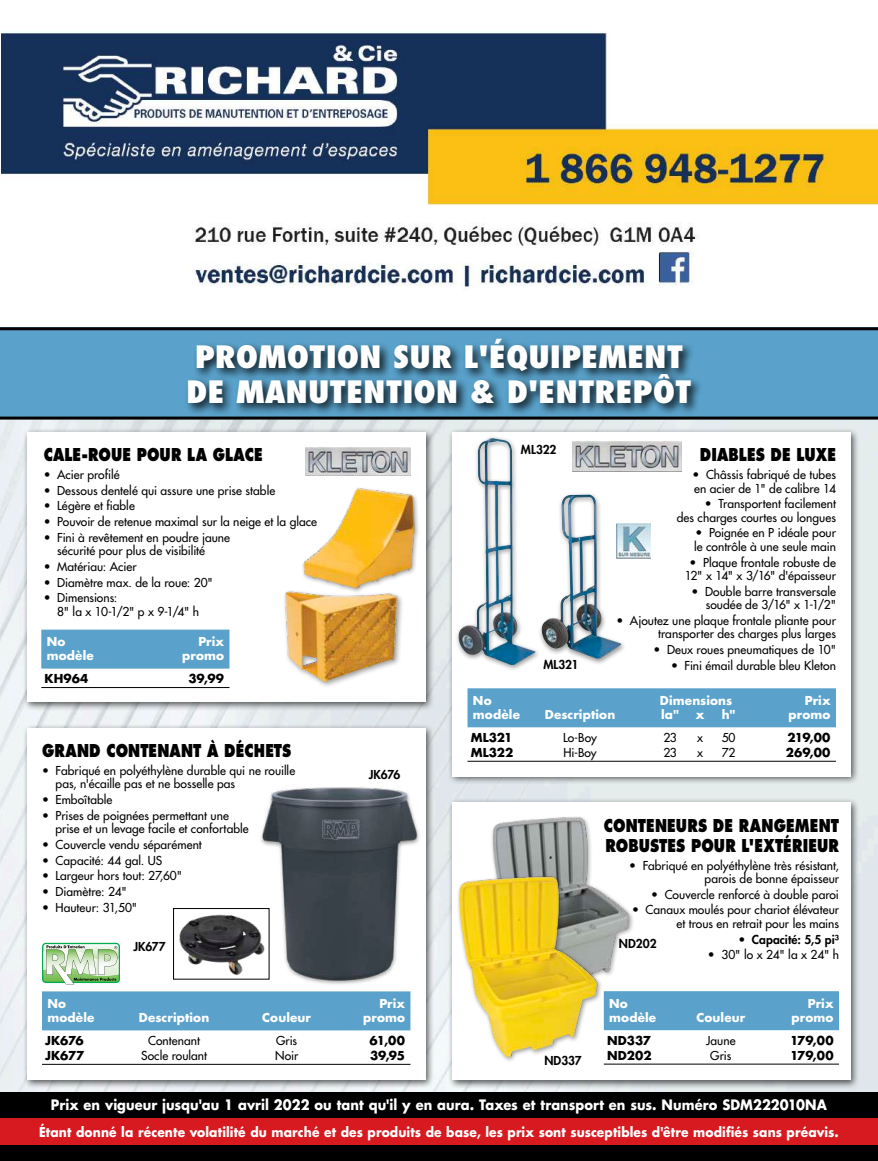
<style>
.page{position:relative;width:878px;height:1161px;background:#fff}
.page>*{position:absolute;margin:0;border:0;box-sizing:border-box;transform-origin:0 0}
.t1{font:800 condensed 30px/34.5px "Futura Std";color:#fff;scale:1.15 1}
.t2{font:800 17.25px/20.2px "Futura Std";letter-spacing:.01em;color:#000;scale:.8 1}
.t3{font:700 14.1px "Futura Std";letter-spacing:.005em;color:#fff;scale:.93 1}
.t4{font:700 13.2px "Futura Std";letter-spacing:.01em;color:#fff;scale:.93 1}
.t5{font:500 12px/13.5px "Futura Std";letter-spacing:.005em;color:#000}
.t6{font:700 12px "Futura Std";letter-spacing:.01em;color:#fff}
.t7{font:700 12px "Futura Std";color:#000}
.t8{font:800 12px "Futura Std";color:#000}
.s1{font-weight:500}
</style>
<div class="page">
<img style="left:0;top:420px;width:878px;height:672px">
<div style="left:0;top:327px;width:878px;height:90px;background:#5aa2cb"></div>
<hr style="left:0;top:327px;width:878px;height:3px;background:#000">
<hr style="left:0;top:417px;width:878px;height:3px;background:#000">
<div style="left:0;top:1092px;width:878px;height:69px;background:#000"></div>
<div style="left:0;top:1118px;width:878px;height:27px;background:#d71920"></div>
<div style="left:184px;top:335px;width:519px;height:81px;background:#000;opacity:.85"></div>
<div style="left:22px;top:427px;width:412px;height:284px;background:#000;opacity:.65"></div>
<div style="left:27px;top:432px;width:398px;height:269px;background:#fff"></div>
<div style="left:22px;top:724px;width:412px;height:365px;background:#000;opacity:.65"></div>
<div style="left:27px;top:728px;width:398px;height:352px;background:#fff"></div>
<div style="left:447px;top:427px;width:412px;height:358px;background:#000;opacity:.65"></div>
<div style="left:452px;top:432px;width:398px;height:344px;background:#fff"></div>
<img style="left:305px;top:447px;width:105px;height:28px">
<img style="left:302px;top:480px;width:128px;height:118px">
<img style="left:284px;top:577px;width:126px;height:109px">
<img style="left:573px;top:442px;width:108px;height:29px">
<div style="left:538px;top:492px;width:88px;height:173px;background:#000;opacity:.4"></div>
<img style="left:541px;top:495px;width:47px;height:151px">
<svg style="left:42px;top:943px;width:78px;height:41px;background:#aed1a9"></svg>
<img style="left:260px;top:775px;width:172px;height:218px">
<img style="left:179px;top:910px;width:88px;height:68px">
<div style="left:173px;top:908px;width:96px;height:72px;border:1px solid #000"></div>
<div style="left:447px;top:798px;width:412px;height:291px;background:#000;opacity:.65"></div>
<div style="left:452px;top:802px;width:398px;height:278px;background:#fff"></div>
<img style="left:491px;top:816px;width:142px;height:159px">
<div style="left:455px;top:874px;width:147px;height:189px;background:#000;opacity:.4"></div>
<img style="left:455px;top:873px;width:145px;height:188px">
<div style="left:455px;top:435px;width:86px;height:237px;background:#fff"></div>
<img style="left:458px;top:438px;width:77px;height:227px">
<img style="left:616px;top:524px;width:35px;height:34px">
<div style="left:41px;top:630px;width:188px;height:39px;background:#5aa2cb"></div>
<hr style="left:41px;top:687px;width:188px;height:1px;background:#000">
<div style="left:467px;top:688px;width:369px;height:39px;background:#5aa2cb"></div>
<hr style="left:467px;top:761px;width:369px;height:1px;background:#000">
<div style="left:42px;top:991px;width:368px;height:39px;background:#5aa2cb"></div>
<hr style="left:42px;top:1064px;width:368px;height:1px;background:#000">
<div style="left:603px;top:991px;width:236px;height:39px;background:#5aa2cb"></div>
<hr style="left:603px;top:1064px;width:236px;height:1px;background:#000">
<img style="left:1px;top:32px;width:877px;height:255px">
<h1 class="t1" style="left:186px;top:340px;width:441px">PROMOTION SUR L'ÉQUIPEMENT<br>DE MANUTENTION &amp; D'ENTREPÔT</h1>
<h2 class="t2" style="left:44px;top:445px;width:275px">CALE-ROUE POUR LA GLACE</h2>
<p class="t5" style="left:44px;top:468px;width:77px">• Acier profilé</p>
<p class="t5" style="left:44px;top:484px;width:233px">• Dessous dentelé qui assure une prise stable</p>
<p class="t5" style="left:44px;top:499px;width:93px">• Légère et fiable</p>
<p class="t5" style="left:44px;top:515px;width:275px">• Pouvoir de retenue maximal sur la neige et la glace</p>
<p class="t5" style="left:57px;top:531px;width:174px;text-indent:-14px">• Fini à revêtement en poudre jaune sécurité pour plus de visibilité</p>
<p class="t5" style="left:44px;top:560px;width:94px">• Matériau: Acier</p>
<p class="t5" style="left:44px;top:575px;width:171px">• Diamètre max. de la roue: 20"</p>
<p class="t5" style="left:57px;top:591px;width:143px;text-indent:-14px">• Dimensions:<br>8" la x 10-1/2" p x 9-1/4" h</p>
<p class="t6" style="left:47px;top:634px;width:20px">No</p>
<p class="t6" style="left:198px;top:634px;width:27px">Prix</p>
<p class="t6" style="left:47px;top:648px;width:49px">modèle</p>
<p class="t6" style="left:182px;top:648px;width:43px">promo</p>
<p class="t7" style="left:45px;top:670px;width:45px">KH964</p>
<p class="t7" style="left:188px;top:670px;width:37px">39,99</p>
<h2 class="t2" style="left:42px;top:740px;width:313px">GRAND CONTENANT À DÉCHETS</h2>
<p class="t5" style="left:56px;top:764px;width:241px;text-indent:-14px">• Fabriqué en polyéthylène durable qui ne rouille pas, n'écaille pas et ne bosselle pas</p>
<p class="t5" style="left:42px;top:793px;width:72px">• Emboîtable</p>
<p class="t5" style="left:56px;top:809px;width:195px;text-indent:-14px">• Prises de poignées permettant une prise et un levage facile et confortable</p>
<p class="t5" style="left:42px;top:838px;width:161px">• Couvercle vendu séparément</p>
<p class="t5" style="left:42px;top:853px;width:122px">• Capacité: 44 gal. US</p>
<p class="t5" style="left:42px;top:869px;width:142px">• Largeur hors tout: 27,60"</p>
<p class="t5" style="left:42px;top:885px;width:86px">• Diamètre: 24"</p>
<p class="t5" style="left:42px;top:900px;width:97px">• Hauteur: 31,50"</p>
<p class="t8" style="left:133px;top:939px;width:34px">JK677</p>
<p class="t8" style="left:369px;top:767px;width:33px">JK676</p>
<p class="t6" style="left:47px;top:995px;width:20px">No</p>
<p class="t6" style="left:379px;top:995px;width:27px">Prix</p>
<p class="t6" style="left:47px;top:1010px;width:49px">modèle</p>
<p class="t6" style="left:139px;top:1010px;width:72px">Description</p>
<p class="t6" style="left:262px;top:1010px;width:50px">Couleur</p>
<p class="t6" style="left:363px;top:1010px;width:43px">promo</p>
<p class="t7" style="left:45px;top:1032px;width:40px">JK676</p>
<p class="t5" style="left:148px;top:1034px;width:53px">Contenant</p>
<p class="t5" style="left:276px;top:1034px;width:23px">Gris</p>
<p class="t7" style="left:369px;top:1032px;width:37px">61,00</p>
<p class="t7" style="left:45px;top:1047px;width:41px">JK677</p>
<p class="t5" style="left:141px;top:1049px;width:67px">Socle roulant</p>
<p class="t5" style="left:275px;top:1049px;width:25px">Noir</p>
<p class="t7" style="left:370px;top:1047px;width:37px">39,95</p>
<p class="t8" style="left:521px;top:442px;width:37px">ML322</p>
<p class="t8" style="left:543px;top:657px;width:36px">ML321</p>
<h2 class="t2" style="left:700px;top:445px;width:171px">DIABLES DE LUXE</h2>
<p class="t5" style="left:692px;top:468px;width:145px">• Châssis fabriqué de tubes en acier de 1" de calibre 14</p>
<p class="t5" style="left:676px;top:497px;width:161px;text-align:right">• Transportent facilement<br>des charges courtes ou longues</p>
<p class="t5" style="left:694px;top:526px;width:143px">• Poignée en P idéale pour le contrôle à une seule main</p>
<p class="t5" style="left:684px;top:555px;width:153px;text-align:center">• Plaque frontale robuste de<br>12" x 14" x 3/16" d'épaisseur</p>
<p class="t5" style="left:691px;top:585px;width:146px;text-align:right">• Double barre transversale soudée de 3/16" x 1-1/2"</p>
<p class="t5" style="left:616px;top:614px;width:221px;text-align:right">• Ajoutez une plaque frontale pliante pour transporter des charges plus larges</p>
<p class="t5" style="left:653px;top:643px;width:184px">• Deux roues pneumatiques de 10"</p>
<p class="t5" style="left:671px;top:659px;width:166px">• Fini émail durable bleu Kleton</p>
<p class="t6" style="left:473px;top:692px;width:20px">No</p>
<p class="t6" style="left:660px;top:692px;width:74px">Dimensions</p>
<p class="t6" style="left:804px;top:692px;width:27px">Prix</p>
<p class="t6" style="left:473px;top:707px;width:49px">modèle</p>
<p class="t6" style="left:545px;top:707px;width:72px">Description</p>
<p class="t6" style="left:661px;top:707px;width:19px">la"</p>
<p class="t6" style="left:695px;top:707px;width:10px">x</p>
<p class="t6" style="left:721px;top:707px;width:15px">h"</p>
<p class="t6" style="left:788px;top:707px;width:43px">promo</p>
<p class="t7" style="left:470px;top:729px;width:43px">ML321</p>
<p class="t5" style="left:563px;top:731px;width:35px">Lo-Boy</p>
<p class="t5" style="left:663px;top:731px;width:15px">23</p>
<p class="t5" style="left:697px;top:731px;width:7px">x</p>
<p class="t5" style="left:721px;top:731px;width:15px">50</p>
<p class="t7" style="left:787px;top:729px;width:45px">219,00</p>
<p class="t7" style="left:470px;top:744px;width:44px">ML322</p>
<p class="t5" style="left:563px;top:746px;width:35px">Hi-Boy</p>
<p class="t5" style="left:663px;top:746px;width:15px">23</p>
<p class="t5" style="left:697px;top:746px;width:7px">x</p>
<p class="t5" style="left:721px;top:746px;width:15px">72</p>
<p class="t7" style="left:785px;top:744px;width:46px">269,00</p>
<p class="t8" style="left:544px;top:1053px;width:39px">ND337</p>
<h2 class="t2" style="left:604px;top:815px;width:295px">CONTENEURS DE RANGEMENT<br>ROBUSTES POUR L'EXTÉRIEUR</h2>
<p class="t5" style="left:629px;top:859px;width:211px;text-align:right">• Fabriqué en polyéthylène très résistant, parois de bonne épaisseur</p>
<p class="t5" style="left:651px;top:888px;width:189px">• Couvercle renforcé à double paroi</p>
<p class="t5" style="left:632px;top:903px;width:208px;text-align:right">• Canaux moulés pour chariot élévateur et trous en retrait pour les mains</p>
<p class="t8" style="left:738px;top:932px;width:102px"><span class="s1">•</span> Capacité: 5,5 pi³</p>
<p class="t5" style="left:708px;top:948px;width:132px">• 30" lo x 24" la x 24" h</p>
<p class="t8" style="left:619px;top:936px;width:39px">ND202</p>
<p class="t6" style="left:609px;top:995px;width:20px">No</p>
<p class="t6" style="left:807px;top:995px;width:27px">Prix</p>
<p class="t6" style="left:609px;top:1009px;width:49px">modèle</p>
<p class="t6" style="left:696px;top:1009px;width:50px">Couleur</p>
<p class="t6" style="left:791px;top:1009px;width:43px">promo</p>
<p class="t7" style="left:607px;top:1032px;width:46px">ND337</p>
<p class="t5" style="left:706px;top:1033px;width:31px">Jaune</p>
<p class="t7" style="left:790px;top:1032px;width:45px">179,00</p>
<p class="t7" style="left:607px;top:1047px;width:46px">ND202</p>
<p class="t5" style="left:710px;top:1048px;width:23px">Gris</p>
<p class="t7" style="left:790px;top:1047px;width:45px">179,00</p>
<p class="t3" style="left:51px;top:1095px;width:835px">Prix en vigueur jusqu'au 1 avril 2022 ou tant qu'il y en aura. Taxes et transport en sus. Numéro SDM222010NA</p>
<p class="t4" style="left:39px;top:1124px;width:861px">Étant donné la récente volatilité du marché et des produits de base, les prix sont susceptibles d'être modifiés sans préavis.</p>
</div>
